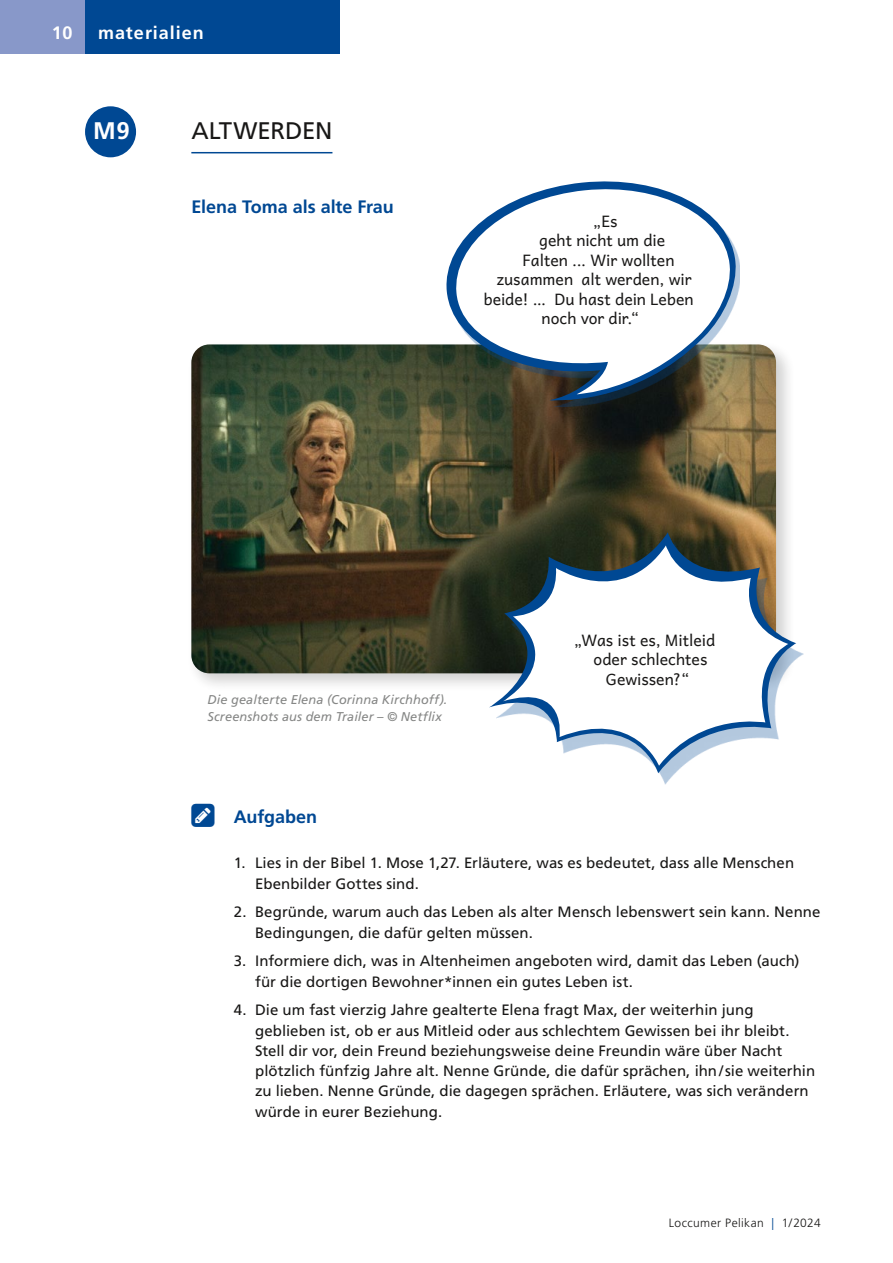
<style>
.page{position:relative;width:893px;height:1263px;background:#fff}
.page>*{position:absolute;margin:0;border:0;box-sizing:border-box;transform-origin:0 0}
.t1{font:24px "Frutiger LT Pro";letter-spacing:-.01em;color:#181716}
.t2{font:700 24px "Frutiger LT Pro";color:#fff}
.t3{font:700 18px "Frutiger LT Pro";letter-spacing:-.005em;color:#004893}
.t4{font:700 18px "Frutiger LT Pro";letter-spacing:.055em;color:#fff}
.t5{font:15.75px "Andika New Basic";color:#181716}
.t6{font:15px/20.2px "Frutiger LT Pro";letter-spacing:.005em;color:#181716}
.t7{font:italic 12.75px/16.5px "Frutiger LT Pro";letter-spacing:.01em;color:#868786}
.t8{font:300 12px "Frutiger LT Pro";letter-spacing:.035em;color:#181716}
.s1{color:#004893}
</style>
<div class="page">
<div style="left:81px;top:0;width:259px;height:54px;background:#004893"></div>
<div style="left:0;top:0;width:85px;height:54px;background:#8898c9"></div>
<hr style="left:191px;top:152px;width:141px;height:1px;background:#004893">
<div style="left:85px;top:106px;width:51px;height:51px;background:#004893;border-radius:50%"></div>
<div style="left:187px;top:340px;width:608px;height:353px;background:#181716;opacity:.2"></div>
<img style="left:191px;top:344px;width:585px;height:329px">
<svg style="left:489px;top:532px;width:307px;height:241px"></svg>
<svg style="left:503px;top:545px;width:285px;height:221px"></svg>
<svg style="left:442px;top:181px;width:296px;height:226px"></svg>
<svg style="left:452px;top:183px;width:280px;height:211px"></svg>
<p class="t4" style="left:52px;top:22px;width:22px">10</p>
<p class="t4" style="left:98px;top:22px;width:107px">materialien</p>
<h1 class="t2" style="left:93px;top:117px;width:38px">M9</h1>
<h1 class="t1" style="left:191px;top:117px;width:143px">ALTWERDEN</h1>
<p class="t3" style="left:191px;top:196px;width:204px">Elena Toma als alte Frau</p>
<p class="t5" style="left:593px;top:207px;width:26px">„Es</p>
<p class="t5" style="left:539px;top:226px;width:127px">geht nicht um die</p>
<p class="t5" style="left:522px;top:246px;width:154px">Falten ... Wir wollten</p>
<p class="t5" style="left:496px;top:265px;width:197px">zusammen alt werden, wir</p>
<p class="t5" style="left:484px;top:285px;width:211px">beide! … Du hast dein Leben</p>
<p class="t5" style="left:542px;top:304px;width:99px">noch vor dir.“</p>
<p class="t7" style="left:207px;top:691px;width:241px">Die gealterte Elena (Corinna Kirchhoff).<br>Screenshots aus dem Trailer – © Netflix</p>
<p class="t5" style="left:574px;top:625px;width:143px">„Was ist es, Mitleid</p>
<p class="t5" style="left:594px;top:645px;width:115px">oder schlechtes</p>
<p class="t5" style="left:606px;top:664px;width:85px">Gewissen?“</p>
<p class="t3" style="left:234px;top:806px;width:85px">Aufgaben</p>
<p class="t6" style="left:255px;top:853px;width:541px;text-indent:-21px">1. Lies in der Bibel 1. Mose 1,27. Erläutere, was es bedeutet, dass alle Menschen<br>Ebenbilder Gottes sind.</p>
<p class="t6" style="left:255px;top:902px;width:567px;text-indent:-21px">2. Begründe, warum auch das Leben als alter Mensch lebenswert sein kann. Nenne<br>Bedingungen, die dafür gelten müssen.</p>
<p class="t6" style="left:255px;top:951px;width:546px;text-indent:-21px">3. Informiere dich, was in Altenheimen angeboten wird, damit das Leben (auch) für die dortigen Bewohner*innen ein gutes Leben ist.</p>
<p class="t6" style="left:255px;top:1000px;width:562px;text-indent:-21px">4. Die um fast vierzig Jahre gealterte Elena fragt Max, der weiterhin jung geblieben ist, ob er aus Mitleid oder aus schlechtem Gewissen bei ihr bleibt.<br>Stell dir vor, dein Freund beziehungsweise deine Freundin wäre über Nacht plötzlich fünfzig Jahre alt. Nenne Gründe, die dafür sprächen, ihn/sie weiterhin zu lieben. Nenne Gründe, die dagegen sprächen. Erläutere, was sich verändern würde in eurer Beziehung.</p>
<p class="t8" style="left:669px;top:1215px;width:153px">Loccumer Pelikan <span class="s1">|</span> 1/2024</p>
</div>
